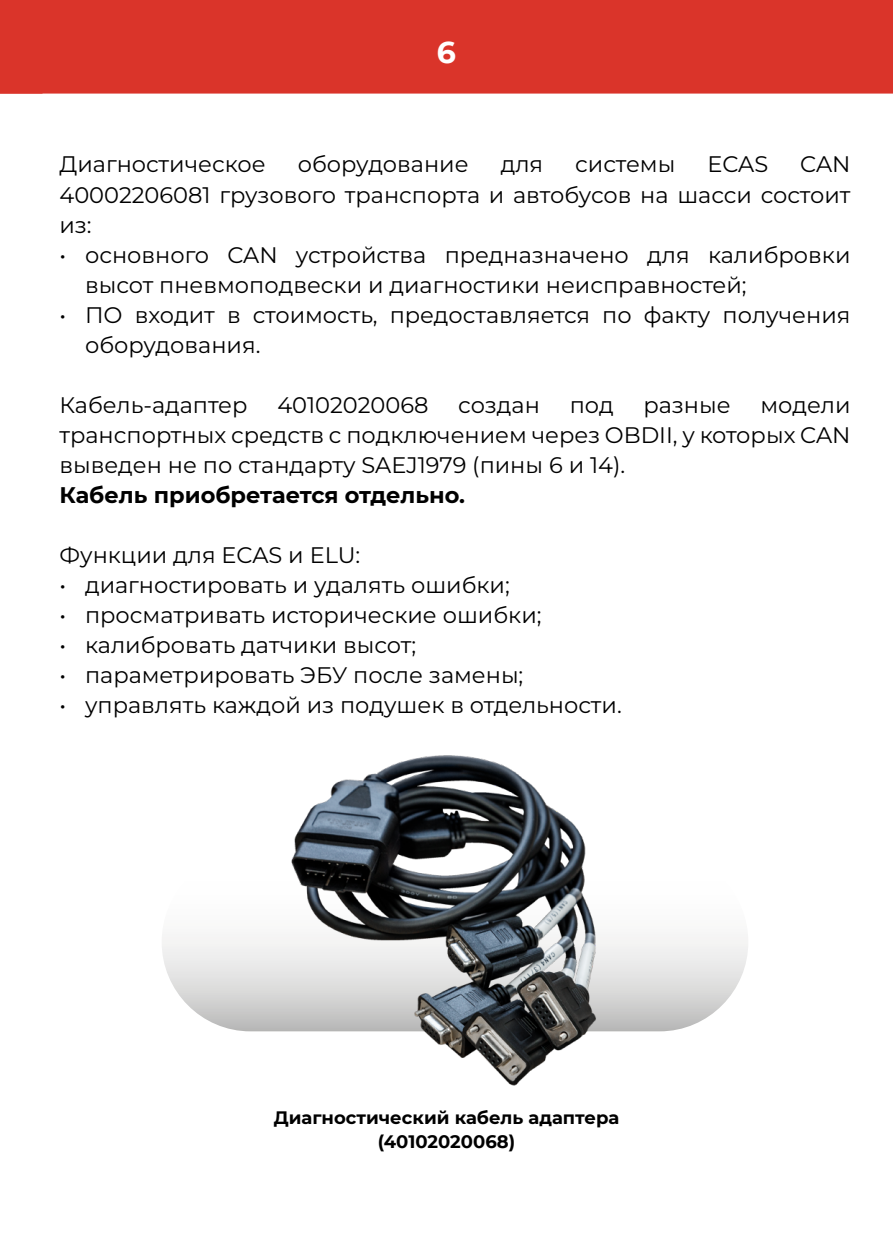
<style>
.page{position:relative;width:893px;height:1259px;background:#fff}
.page>*{position:absolute;margin:0;border:0;box-sizing:border-box;transform-origin:0 0}
.t1{font:700 30px "Montserrat";color:#fff}
.t2{font:22.5px/30px "Montserrat";color:#000;text-align:justify}
.t3{font:700 22.5px "Montserrat";color:#000}
.t4{font:700 18px/24px "Montserrat";color:#000;text-align:center}
</style>
<div class="page">
<div style="left:162px;top:852px;width:586px;height:179px;background:linear-gradient(to bottom,#fff,#c9c9c9);border-radius:89px"></div>
<div style="left:0;top:0;width:893px;height:94px;background:#da342a"></div>
<img style="left:287px;top:755px;width:319px;height:331px">
<h1 class="t1" style="left:437px;top:31px;width:21px">6</h1>
<p class="t2" style="left:60px;top:149px;width:208px">Диагностическое</p>
<p class="t2" style="left:298px;top:149px;width:172px">оборудование</p>
<p class="t2" style="left:501px;top:149px;width:44px">для</p>
<p class="t2" style="left:575px;top:149px;width:102px">системы</p>
<p class="t2" style="left:707px;top:149px;width:62px">ECAS</p>
<p class="t2" style="left:60px;top:149px;width:792px;text-indent:741px">CAN 40002206081 грузового транспорта и автобусов на шасси состоит из:</p>
<p class="t2" style="left:85px;top:239px;width:767px;text-indent:-26px">• основного CAN устройства предназначено для калибровки высот пневмоподвески и диагностики неисправностей;</p>
<p class="t2" style="left:85px;top:299px;width:767px;text-indent:-26px">• ПО входит в стоимость, предоставляется по факту получения оборудования.</p>
<p class="t2" style="left:60px;top:389px;width:190px">Кабель-адаптер</p>
<p class="t2" style="left:277px;top:389px;width:152px">40102020068</p>
<p class="t2" style="left:458px;top:389px;width:83px">создан</p>
<p class="t2" style="left:570px;top:389px;width:46px">под</p>
<p class="t2" style="left:644px;top:389px;width:89px">разные</p>
<p class="t2" style="left:60px;top:389px;width:792px;text-indent:701px">модели транспортных средств c подключением через OBDII, у которых CAN выведен не по стандарту SAEJ1979 (пины 6 и 14).</p>
<p class="t3" style="left:60px;top:478px;width:407px">Кабель приобретается отдельно.</p>
<p class="t2" style="left:60px;top:539px;width:302px">Функции для ECAS и ELU:</p>
<p class="t2" style="left:60px;top:569px;width:452px">• диагностировать и удалять ошибки;</p>
<p class="t2" style="left:60px;top:599px;width:484px">• просматривать исторические ошибки;</p>
<p class="t2" style="left:60px;top:629px;width:358px">• калибровать датчики высот;</p>
<p class="t2" style="left:60px;top:659px;width:465px">• параметрировать ЭБУ после замены;</p>
<p class="t2" style="left:60px;top:689px;width:564px">• управлять каждой из подушек в отдельности.</p>
<p class="t4" style="left:274px;top:1104px;width:347px">Диагностический кабель адаптера (40102020068)</p>
</div>
